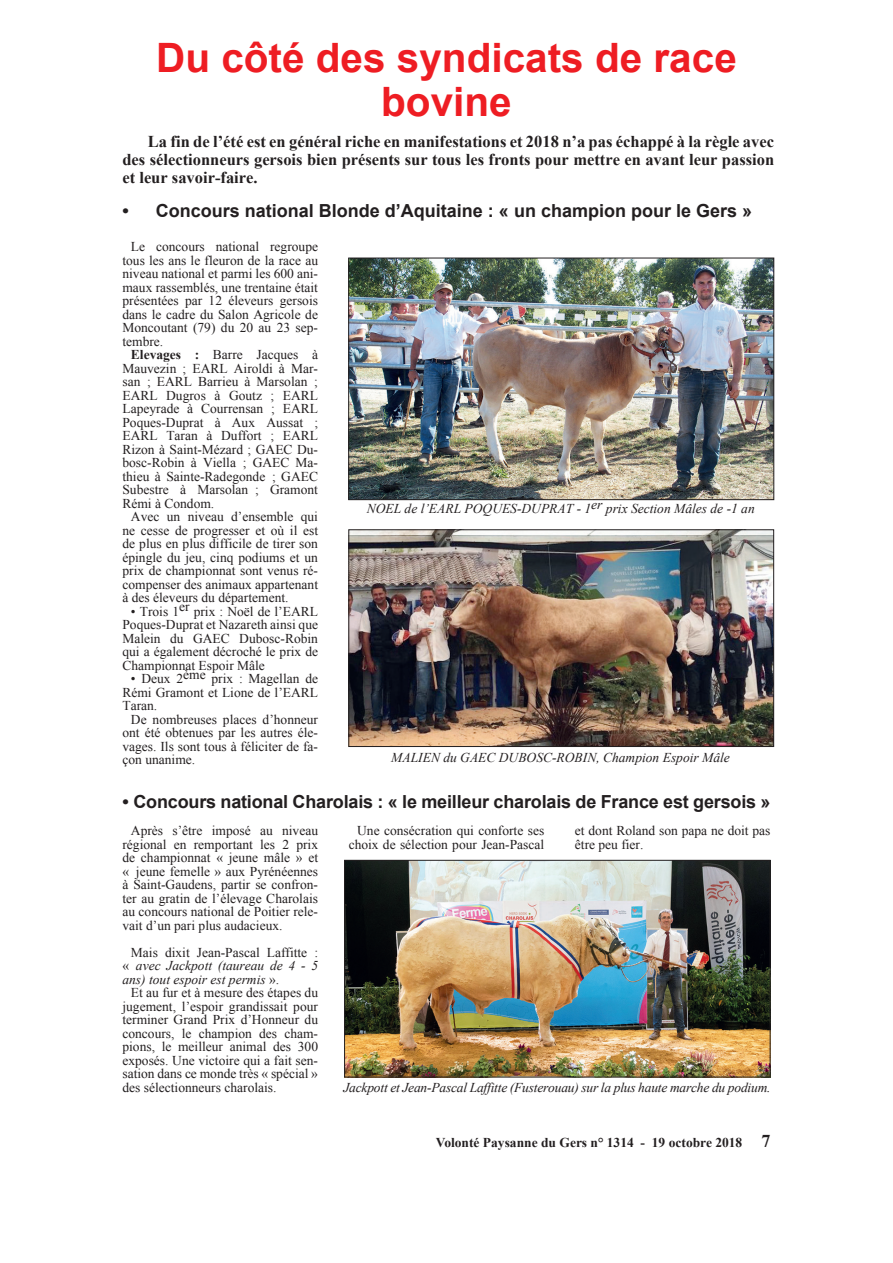
<style>
.page{position:relative;width:893px;height:1263px;background:#fff}
.page>*{position:absolute;margin:0;border:0;box-sizing:border-box;transform-origin:0 0}
.t1{font:700 40.5px/43.5px "Arial";color:#ee1d23;text-align:center}
.t2{font:700 18px "Arial";letter-spacing:-.01em;color:#231f20}
.t3{font:700 16.5px/18px "Times New Roman";color:#231f20;text-align:justify}
.t4{font:13.5px/13.5px "Times New Roman";color:#231f20;text-align:justify}
.t5{font:italic 13.5px/13.5px "Times New Roman";color:#231f20;text-align:justify}
.t6{font:700 13.5px "Times New Roman";color:#231f20}
.s1{font-weight:700}
.s2{font-style:normal}
.s3{font-size:18px}
</style>
<div class="page">
<img style="left:350px;top:260px;width:422px;height:238px">
<div style="left:348px;top:258px;width:426px;height:242px;border:1px solid #231f20"></div>
<img style="left:350px;top:531px;width:422px;height:214px">
<div style="left:348px;top:529px;width:426px;height:218px;border:1px solid #231f20"></div>
<img style="left:346px;top:862px;width:422px;height:213px">
<div style="left:344px;top:860px;width:426px;height:217px;border:1px solid #231f20"></div>
<h1 class="t1" style="left:156px;top:37px;width:582px">Du côté des syndicats de race bovine</h1>
<p class="t3" style="left:122px;top:132px;width:653px;text-indent:26px">La fin de l’été est en général riche en manifestations et 2018 n’a pas échappé à la règle avec des sélectionneurs gersois bien présents sur tous les fronts pour mettre en avant leur passion et leur savoir-faire.</p>
<h2 class="t2" style="left:122px;top:199px;width:631px">• Concours national Blonde d’Aquitaine : « un champion pour le Gers »</h2>
<p class="t4" style="left:122px;top:240px;width:197px;text-indent:9px">Le concours national regroupe tous les ans le fleuron de la race au niveau national et parmi les 600 ani&shy;maux rassemblés, une trentaine était présentées par 12 éleveurs gersois dans le cadre du Salon Agricole de Moncoutant (79) du 20 au 23 sep&shy;tembre.</p>
<p class="t4" style="left:122px;top:348px;width:197px;text-indent:9px"><span class="s1">Elevages :</span> Barre Jacques à Mauvezin ; EARL Airoldi à Mar&shy;san ; EARL Barrieu à Marsolan ; EARL Dugros à Goutz ; EARL Lapeyrade à Courrensan ; EARL Poques-Duprat à Aux Aussat ; EARL Taran à Duffort ; EARL Rizon à Saint-Mézard ; GAEC Du&shy;bosc-Robin à Viella ; GAEC Ma&shy;thieu à Sainte-Radegonde ; GAEC Subestre à Marsolan ; Gramont Rémi à Condom.</p>
<p class="t4" style="left:122px;top:510px;width:197px;text-indent:9px">Avec un niveau d’ensemble qui ne cesse de progresser et où il est de plus en plus difficile de tirer son épingle du jeu, cinq podiums et un prix de championnat sont venus ré&shy;compenser des animaux appartenant à des éleveurs du département.</p>
<p class="t4" style="left:122px;top:604px;width:197px;text-indent:9px">• Trois 1er prix : Noël de l’EARL Poques-Duprat et Nazareth ainsi que Malein du GAEC Dubosc-Robin qui a également décroché le prix de Championnat Espoir Mâle</p>
<p class="t4" style="left:122px;top:672px;width:197px;text-indent:8px">• Deux 2ème prix : Magellan de Rémi Gramont et Lione de l’EARL Taran.</p>
<p class="t4" style="left:122px;top:712px;width:197px;text-indent:9px">De nombreuses places d’honneur ont été obtenues par les autres éle&shy;vages. Ils sont tous à féliciter de fa&shy;çon unanime.</p>
<p class="t5" style="left:367px;top:501px;width:390px">NOEL de l’EARL POQUES-DUPRAT - 1er prix Section Mâles de -1 an</p>
<p class="t5" style="left:391px;top:750px;width:340px">MALIEN du GAEC DUBOSC-ROBIN, Champion Espoir Mâle</p>
<h2 class="t2" style="left:122px;top:790px;width:650px">• Concours national Charolais : « le meilleur charolais de France est gersois »</h2>
<p class="t4" style="left:122px;top:824px;width:197px;text-indent:9px">Après s’être imposé au niveau régional en remportant les 2 prix de championnat « jeune mâle » et « jeune femelle » aux Pyrénéennes à Saint-Gaudens, partir se confron&shy;ter au gratin de l’élevage Charolais au concours national de Poitier rele&shy;vait d’un pari plus audacieux.</p>
<p class="t5" style="left:122px;top:945px;width:197px;text-indent:9px"><span class="s2">Mais dixit Jean-Pascal Laffitte : «</span> avec Jackpott (taureau de 4 - 5 ans) tout espoir est permis <span class="s2">».</span></p>
<p class="t4" style="left:122px;top:986px;width:197px;text-indent:9px">Et au fur et à mesure des étapes du jugement, l’espoir grandissait pour terminer Grand Prix d’Honneur du concours, le champion des cham&shy;pions, le meilleur animal des 300 exposés. Une victoire qui a fait sen&shy;sation dans ce monde très « spécial » des sélectionneurs charolais.</p>
<p class="t4" style="left:349px;top:824px;width:197px;text-align:right">Une consécration qui conforte ses choix de sélection pour Jean-Pascal</p>
<p class="t4" style="left:575px;top:824px;width:197px">et dont Roland son papa ne doit pas être peu fier.</p>
<p class="t5" style="left:343px;top:1080px;width:429px">Jackpott et Jean-Pascal Laffitte (Fusterouau) sur la plus haute marche du podium.</p>
<p class="t6" style="left:436px;top:1133px;width:336px">Volonté Paysanne du Gers n° 1314 - 19 octobre 2018 <span class="s3">7</span></p>
</div>
